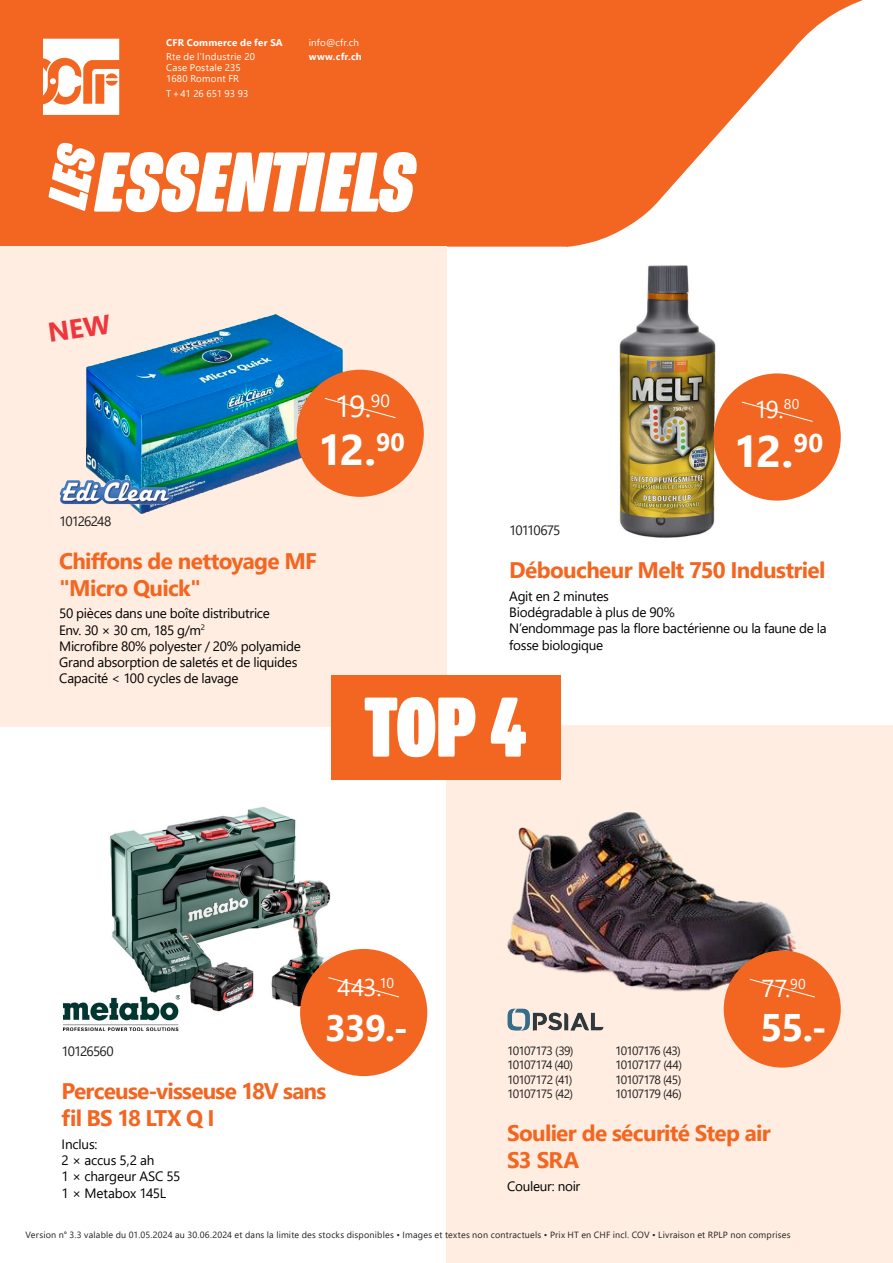
<style>
.page{position:relative;width:893px;height:1263px;background:#fff}
.page>*{position:absolute;margin:0;border:0;box-sizing:border-box;transform-origin:0 0}
.texte{font:italic 900 92.1px "Program Nar OT";letter-spacing:.005em;color:#fff}
.texte-2{font:900 92.1px "Program Nar OT";color:#fff}
.taille_18_prix{font:700 43.95px "Segoe UI";color:#fff}
.taille_18_prix-2{font:700 42.75px "Segoe UI";color:#fff}
.taille_18_prix-3{font:700 38.4px "Segoe UI";color:#fff}
.taille_18_prix-4{font:700 36.6px "Segoe UI";color:#fff}
.taille_18_prix-5{font:30.3px "Segoe UI";color:#fff}
.quantité_taille_10{font:24.45px "Segoe UI";color:#fff}
.taille_18_prix-6{font:24.3px "Segoe UI";color:#fff}
.taille_18_prix-7{font:24.15px "Segoe UI";color:#fff}
.taille_9{font:700 22.5px/27px "Segoe UI";letter-spacing:-.03em;color:#f36621}
.taille_9-2{font:13.5px/16.2px "Segoe UI";letter-spacing:-.02em;color:#000}
.taille_9-3{font:13.5px "Segoe UI";letter-spacing:-.07em;color:#231f20}
.taille_9-4{font:12px "Segoe UI";letter-spacing:-.07em;color:#231f20}
.adresse{font:9.75px/11.2px "Segoe UI";letter-spacing:.02em;color:#fff}
.adresse-2{font:700 9.75px "Segoe UI";letter-spacing:.025em;color:#fff}
.adresse-3{font:9.75px "Segoe UI";color:#fff}
.validité{font:9px "Segoe UI";letter-spacing:.025em;color:#231f20}
</style>
<div class="page">
<svg style="left:568px;top:0;width:295px;height:247px"></svg>
<div style="left:0;top:0;width:568px;height:247px;background:#f36621"></div>
<svg style="left:43px;top:39px;width:76px;height:76px"></svg>
<div style="left:166px;top:39px;width:117px;height:58px;background:#f36621"></div>
<div style="left:309px;top:39px;width:116px;height:21px;background:#f36621"></div>
<img style="left:109px;top:806px;width:241px;height:217px">
<img style="left:619px;top:265px;width:187px;height:273px">
<div style="left:446px;top:725px;width:447px;height:538px;background:#feede0"></div>
<img style="left:444px;top:779px;width:397px;height:289px">
<div style="left:0;top:247px;width:446px;height:480px;background:#feede0"></div>
<div style="left:332px;top:675px;width:229px;height:104px;background:#f36621"></div>
<div style="left:300px;top:949px;width:127px;height:127px;background:#f36621;border-radius:50%"></div>
<div style="left:714px;top:373px;width:127px;height:128px;background:#f36621;border-radius:50%"></div>
<div style="left:724px;top:950px;width:117px;height:118px;background:#f36621;border-radius:50%"></div>
<svg style="left:328px;top:977px;width:71px;height:21px"></svg>
<svg style="left:741px;top:401px;width:72px;height:21px"></svg>
<svg style="left:749px;top:978px;width:66px;height:20px"></svg>
<img style="left:64px;top:995px;width:116px;height:35px">
<img style="left:507px;top:995px;width:97px;height:49px">
<img style="left:86px;top:314px;width:283px;height:200px">
<div style="left:297px;top:370px;width:127px;height:127px;background:#f36621;border-radius:50%"></div>
<svg style="left:324px;top:398px;width:72px;height:21px"></svg>
<img style="left:59px;top:480px;width:114px;height:25px">
<div style="left:47px;top:140px;width:51px;height:71px;background:#f36621"></div>
<svg style="left:86px;top:315px;width:25px;height:27px"></svg>
<p class="adresse-2" style="left:166px;top:33px;width:118px">CFR Commerce de fer SA</p>
<p class="adresse" style="left:166px;top:50px;width:90px">Rte de l’Industrie 20<br>Case Postale 235<br>1680 Romont FR</p>
<p class="adresse-3" style="left:166px;top:84px;width:84px">T+41 26 651 93 93</p>
<p class="adresse" style="left:309px;top:36px;width:52px">info@cfr.ch</p>
<p class="adresse-2" style="left:309px;top:47px;width:55px">www.cfr.ch</p>
<p class="texte" style="left:96px;top:129px;width:321px">ESSENTIELS</p>
<p class="taille_18_prix-5" style="left:335px;top:377px;width:57px">19.<sup>90</sup></p>
<p class="taille_18_prix-2" style="left:318px;top:410px;width:89px">12.<sup>90</sup></p>
<p class="taille_9-3" style="left:59px;top:508px;width:54px">10126248</p>
<p class="taille_9" style="left:59px;top:546px;width:259px">Chiffons de nettoyage MF "Micro Quick"</p>
<p class="taille_9-2" style="left:59px;top:604px;width:243px">50 pièces dans une boîte distributrice<br>Env. 30 × 30 cm, 185 g/m<sup>2<br></sup>Microfibre 80% polyester / 20% polyamide Grand absorption de saletés et de liquides Capacité &lt; 100 cycles de lavage</p>
<p class="taille_18_prix-7" style="left:754px;top:386px;width:46px">19.<sup>80</sup></p>
<p class="taille_18_prix" style="left:733px;top:410px;width:91px">12.<sup>90</sup></p>
<p class="taille_9-3" style="left:509px;top:518px;width:53px">10110675</p>
<p class="taille_9" style="left:509px;top:555px;width:318px">Déboucheur Melt 750 Industriel</p>
<p class="taille_9-2" style="left:509px;top:587px;width:319px">Agit en 2 minutes<br>Biodégradable à plus de 90%<br>N’endommage pas la flore bactérienne ou la faune de la fosse biologique</p>
<p class="texte-2" style="left:365px;top:674px;width:165px">TOP 4</p>
<p class="taille_18_prix-6" style="left:337px;top:965px;width:58px">443.<sup>10</sup></p>
<p class="taille_18_prix-4" style="left:325px;top:994px;width:85px">339.-</p>
<p class="quantité_taille_10" style="left:761px;top:966px;width:46px">77.<sup>90</sup></p>
<p class="taille_18_prix-3" style="left:760px;top:991px;width:68px">55.-</p>
<p class="taille_9-3" style="left:62px;top:1038px;width:54px">10126560</p>
<p class="taille_9" style="left:62px;top:1076px;width:266px">Perceuse-visseuse 18V sans fil BS 18 LTX Q I</p>
<p class="taille_9-2" style="left:62px;top:1135px;width:120px">Inclus:<br>2 × accus 5,2 ah<br>1 × chargeur ASC 55<br>1 × Metabox 145L</p>
<p class="taille_9-4" style="left:507px;top:1039px;width:68px">10107173 (39)</p>
<p class="taille_9-4" style="left:615px;top:1039px;width:67px">10107176 (43)</p>
<p class="taille_9-4" style="left:507px;top:1053px;width:67px">10107174 (40)</p>
<p class="taille_9-4" style="left:615px;top:1053px;width:68px">10107177 (44)</p>
<p class="taille_9-4" style="left:507px;top:1068px;width:67px">10107172 (41)</p>
<p class="taille_9-4" style="left:615px;top:1068px;width:68px">10107178 (45)</p>
<p class="taille_9-4" style="left:507px;top:1082px;width:67px">10107175 (42)</p>
<p class="taille_9-4" style="left:615px;top:1082px;width:68px">10107179 (46)</p>
<p class="taille_9" style="left:507px;top:1118px;width:265px">Soulier de sécurité Step air<br>S3 SRA</p>
<p class="taille_9-2" style="left:507px;top:1177px;width:75px">Couleur: noir</p>
<p class="validité" style="left:26px;top:1226px;width:767px">Version n° 3.3 valable du 01.05.2024 au 30.06.2024 et dans la limite des stocks disponibles • Images et textes non contractuels • Prix HT en CHF incl. COV • Livraison et RPLP non comprises</p>
</div>
